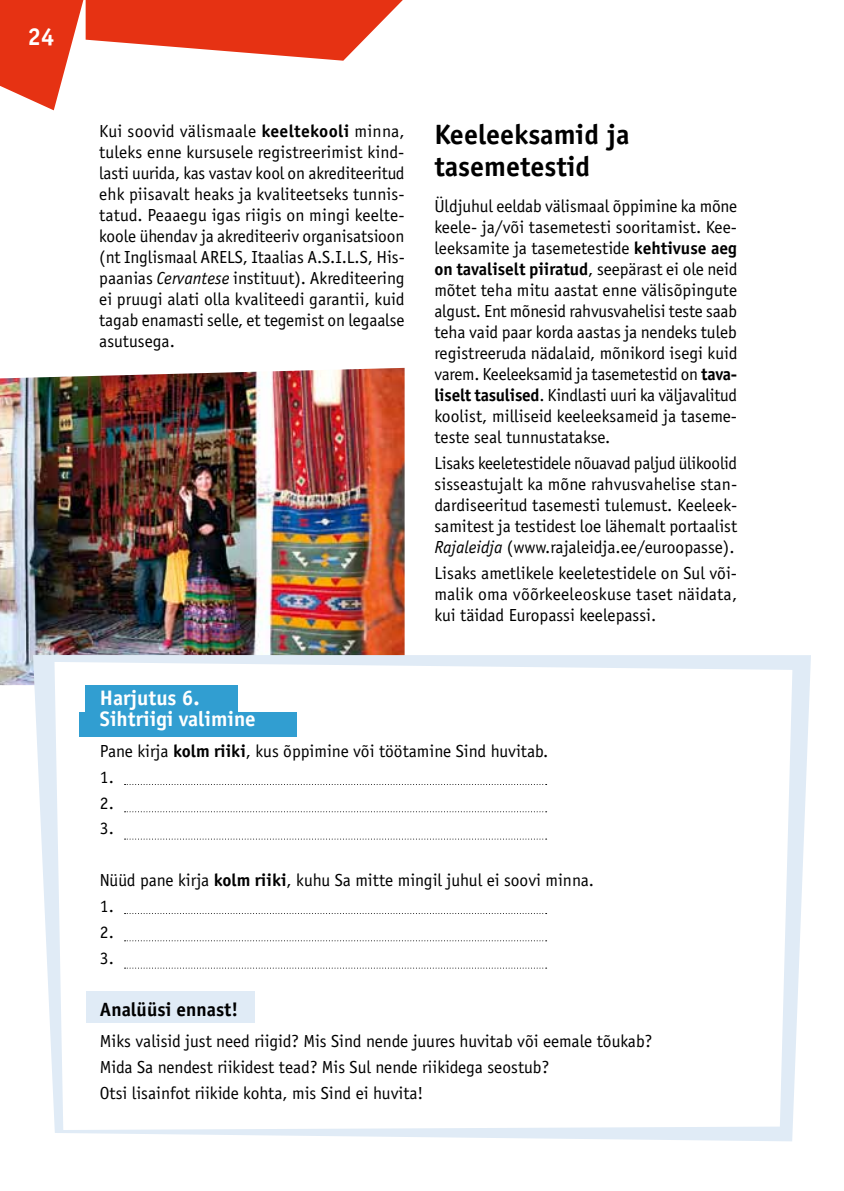
<style>
.page{position:relative;width:844px;height:1191px;background:#fff}
.page>*{position:absolute;margin:0;border:0;box-sizing:border-box;transform-origin:0 0}
.t1{font:700 28px/31.5px "Officina Sans Std";color:#000}
.t2{font:700 24.5px "Officina Sans Std";color:#fff}
.t3{font:700 21px/21px "Officina Sans Std";color:#fff}
.t4{font:700 19.25px "Officina Sans Std";color:#000}
.t5{font:17.5px/21px "Officina Sans Std";color:#000;text-align:justify}
.s1{font-weight:700}
.s2{font-style:italic}
</style>
<div class="page">
<img style="left:0;top:368px;width:404px;height:317px">
<svg style="left:33px;top:655px;width:777px;height:486px;fill:#e0ebf6"></svg>
<svg style="left:54px;top:662px;width:738px;height:468px"></svg>
<div style="left:86px;top:991px;width:168px;height:31px;background:#e0ebf6"></div>
<div style="left:86px;top:685px;width:152px;height:31px;background:#319ed1"></div>
<div style="left:80px;top:712px;width:217px;height:25px;background:#319ed1"></div>
<svg style="left:124px;top:784px;width:422px;height:1px"></svg>
<svg style="left:124px;top:913px;width:422px;height:1px"></svg>
<svg style="left:124px;top:811px;width:422px;height:1px"></svg>
<svg style="left:124px;top:940px;width:422px;height:1px"></svg>
<svg style="left:124px;top:838px;width:422px;height:1px"></svg>
<svg style="left:124px;top:967px;width:422px;height:1px"></svg>
<svg style="left:0;top:0;width:403px;height:110px"></svg>
<h2 class="t2" style="left:27px;top:21px;width:29px">24</h2>
<p class="t5" style="left:99px;top:120px;width:307px">Kui soovid välismaale <span class="s1">keeltekooli</span> minna, tuleks enne kursusele registreerimist kind&shy;lasti uurida, kas vastav kool on akrediteeritud ehk piisavalt heaks ja kvaliteetseks tunnis&shy;tatud. Peaaegu igas riigis on mingi keelte&shy;koole ühendav ja akrediteeriv organisatsioon (nt Inglismaal ARELS, Itaalias A.S.I.L.S, His&shy;paanias <span class="s2">Cervantese</span> instituut). Akrediteering ei pruugi alati olla kvaliteedi garantii, kuid tagab enamasti selle, et tegemist on legaalse asutusega.</p>
<h1 class="t1" style="left:434px;top:119px;width:196px">Keeleeksamid ja tasemetestid</h1>
<p class="t5" style="left:434px;top:196px;width:304px">Üldjuhul eeldab välismaal õppimine ka mõne keele- ja/või tasemetesti sooritamist. Kee&shy;leeksamite ja tasemetestide <span class="s1">kehtivuse aeg on tavaliselt piiratud</span>, seepärast ei ole neid mõtet teha mitu aastat enne välisõpingute algust. Ent mõnesid rahvusvahelisi teste saab teha vaid paar korda aastas ja nendeks tuleb registreeruda nädalaid, mõnikord isegi kuid varem. Keeleeksamid ja tasemetestid on <span class="s1">tava&shy;liselt tasulised</span>. Kindlasti uuri ka väljavalitud koolist, milliseid keeleeksameid ja taseme&shy;teste seal tunnustatakse.</p>
<p class="t5" style="left:434px;top:453px;width:304px">Lisaks keeletestidele nõuavad paljud ülikoolid sisseastujalt ka mõne rahvusvahelise stan&shy;dardiseeritud tasemesti tulemust. Keeleek&shy;samitest ja testidest loe lähemalt portaalist <span class="s2">Rajaleidja</span> (www.rajaleidja.ee/euroopasse).</p>
<p class="t5" style="left:434px;top:563px;width:304px">Lisaks ametlikele keeletestidele on Sul või&shy;malik oma võõrkeeleoskuse taset näidata, kui täidad Europassi keelepassi.</p>
<p class="t3" style="left:100px;top:687px;width:157px">Harjutus 6.<br>Sihtriigi valimine</p>
<p class="t5" style="left:100px;top:737px;width:450px;line-height:25.9px;text-align:left">Pane kirja <span class="s1">kolm riiki</span>, kus õppimine või töötamine Sind huvitab.<br>1.<br>2.<br>3.</p>
<p class="t5" style="left:100px;top:867px;width:495px;line-height:25.9px;text-align:left">Nüüd pane kirja <span class="s1">kolm riiki</span>, kuhu Sa mitte mingil juhul ei soovi minna.<br>1.<br>2.<br>3.</p>
<p class="t4" style="left:100px;top:997px;width:140px">Analüüsi ennast!</p>
<p class="t5" style="left:100px;top:1028px;width:553px;line-height:25.9px;text-align:left">Miks valisid just need riigid? Mis Sind nende juures huvitab või eemale tõukab?<br>Mida Sa nendest riikidest tead? Mis Sul nende riikidega seostub?<br>Otsi lisainfot riikide kohta, mis Sind ei huvita!</p>
</div>
